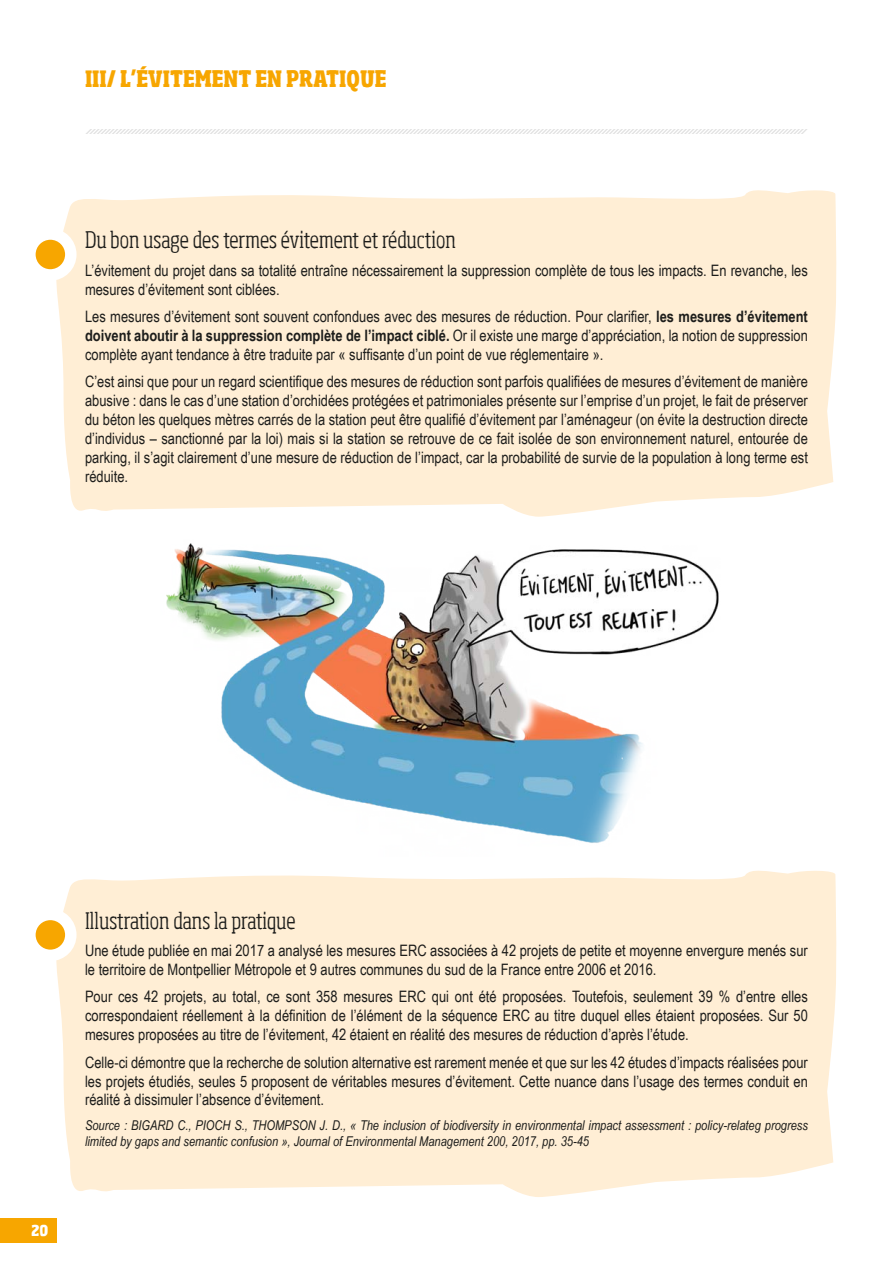
<style>
.page{position:relative;width:893px;height:1263px;background:#fff}
.page>*{position:absolute;margin:0;border:0;box-sizing:border-box;transform-origin:0 0}
.t1{font:300 condensed 22.5px "Sohoma";color:#1d1d1b}
.t2{font:800 condensed 22.5px "Sohoma";color:#f7a600}
.t3{font:15.75px/18.9px "Arial Narrow";color:#1d1d1b;text-align:justify}
.t4{font:800 condensed 15px "Sohoma";color:#fff}
.t5{font:italic 13.5px/16.2px "Arial Narrow";color:#1d1d1b}
.s1{font-weight:700}
</style>
<div class="page">
<svg style="left:86px;top:129px;width:721px;height:5px"></svg>
<div style="left:0;top:1218px;width:57px;height:25px;background:#f7a600"></div>
<svg style="left:56px;top:190px;width:781px;height:327px;background:#ffefd8"></svg>
<svg style="left:56px;top:870px;width:781px;height:327px;background:#ffefd8"></svg>
<div style="left:24px;top:228px;width:53px;height:53px;background:#fff;border-radius:50%"></div>
<div style="left:24px;top:909px;width:53px;height:52px;background:#fff;border-radius:50%"></div>
<div style="left:36px;top:240px;width:29px;height:29px;background:#f7a600;border-radius:50%"></div>
<div style="left:36px;top:920px;width:29px;height:29px;background:#f7a600;border-radius:50%"></div>
<img style="left:166px;top:543px;width:553px;height:300px">
<p class="t2" style="left:85px;top:66px;width:303px">III/ L’ÉVITEMENT EN PRATIQUE</p>
<p class="t1" style="left:85px;top:226px;width:372px">Du bon usage des termes évitement et réduction</p>
<p class="t3" style="left:85px;top:260px;width:724px">L’évitement du projet dans sa totalité entraîne nécessairement la suppression complète de tous les impacts. En revanche, les mesures d’évitement sont ciblées.</p>
<p class="t3" style="left:85px;top:306px;width:724px">Les mesures d’évitement sont souvent confondues avec des mesures de réduction. Pour clarifier, <span class="s1">les mesures d’évitement doivent aboutir à la suppression complète de l’impact ciblé.</span> Or il existe une marge d’appréciation, la notion de suppression complète ayant tendance à être traduite par « suffisante d’un point de vue réglementaire ».</p>
<p class="t3" style="left:85px;top:372px;width:724px">C’est ainsi que pour un regard scientifique des mesures de réduction sont parfois qualifiées de mesures d’évitement de manière abusive : dans le cas d’une station d’orchidées protégées et patrimoniales présente sur l’emprise d’un projet, le fait de préserver du béton les quelques mètres carrés de la station peut être qualifié d’évitement par l’aménageur (on évite la destruction directe d’individus – sanctionné par la loi) mais si la station se retrouve de ce fait isolée de son environnement naturel, entourée de parking, il s’agit clairement d’une mesure de réduction de l’impact, car la probabilité de survie de la population à long terme est réduite.</p>
<p class="t4" style="left:32px;top:1222px;width:18px">20</p>
<p class="t1" style="left:85px;top:906px;width:212px">Illustration dans la pratique</p>
<p class="t3" style="left:85px;top:940px;width:724px">Une étude publiée en mai 2017 a analysé les mesures ERC associées à 42 projets de petite et moyenne envergure menés sur le territoire de Montpellier Métropole et 9 autres communes du sud de la France entre 2006 et 2016.</p>
<p class="t3" style="left:85px;top:987px;width:724px">Pour ces 42 projets, au total, ce sont 358 mesures ERC qui ont été proposées. Toutefois, seulement 39 % d’entre elles correspondaient réellement à la définition de l’élément de la séquence ERC au titre duquel elles étaient proposées. Sur 50 mesures proposées au titre de l’évitement, 42 étaient en réalité des mesures de réduction d’après l’étude.</p>
<p class="t3" style="left:85px;top:1052px;width:724px">Celle-ci démontre que la recherche de solution alternative est rarement menée et que sur les 42 études d’impacts réalisées pour les projets étudiés, seules 5 proposent de véritables mesures d’évitement. Cette nuance dans l’usage des termes conduit en réalité à dissimuler l’absence d’évitement.</p>
<p class="t5" style="left:85px;top:1117px;width:724px">Source : BIGARD C., PIOCH S., THOMPSON J. D., « The inclusion of biodiversity in environmental impact assessment : policy-relateg progress limited by gaps and semantic confusion », Journal of Environmental Management 200, 2017, pp. 35-45</p>
</div>
